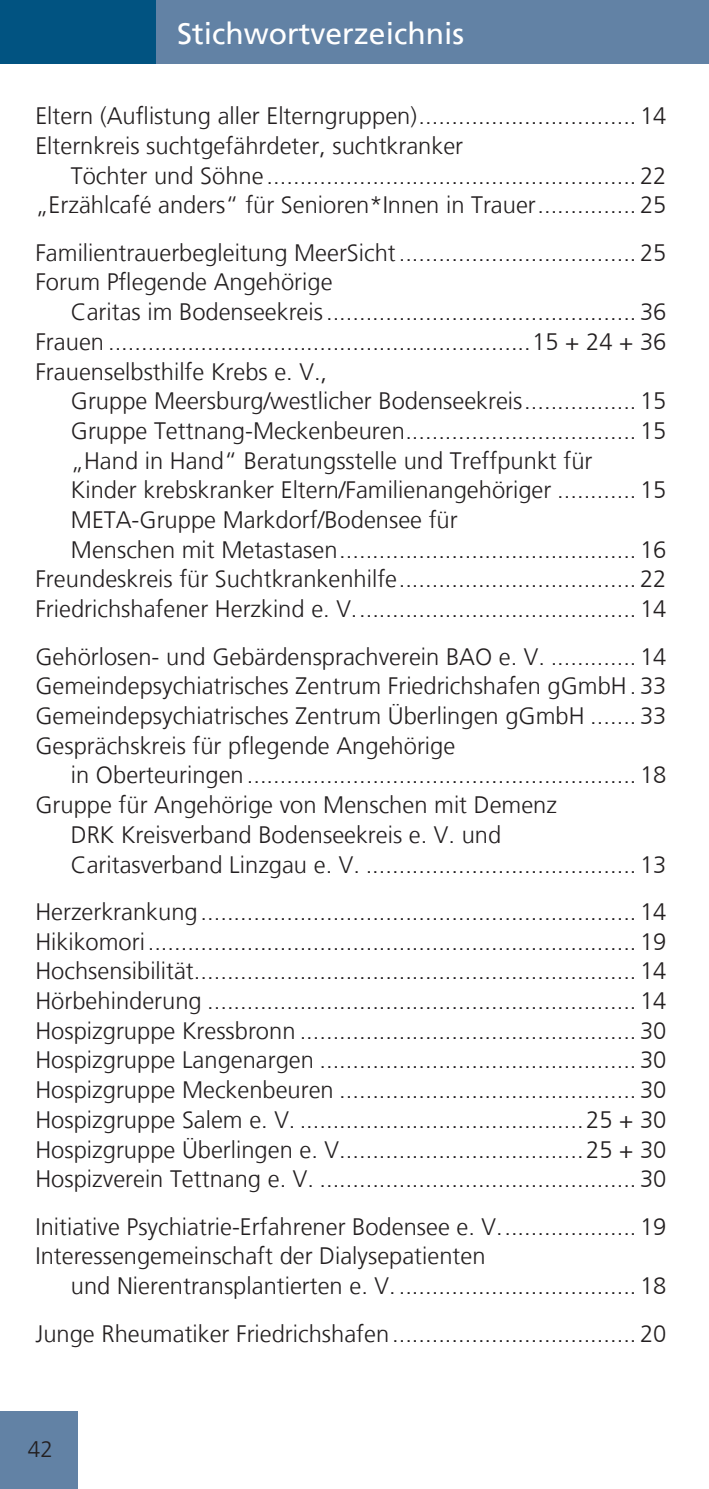
<style>
.page{position:relative;width:709px;height:1489px;background:#fff}
.page>*{position:absolute;margin:0;border:0;box-sizing:border-box;transform-origin:0 0}
.t1{font:30px "Frutiger LT";color:#fff}
.t2{font:300 23.75px/29.8px "Frutiger LT";color:#231f20}
.t3{font:300 22.5px "Frutiger LT";color:#231f20}
</style>
<div class="page">
<div style="left:0;top:0;width:709px;height:64px;background:#6282a5"></div>
<div style="left:0;top:0;width:156px;height:64px;background:#015381"></div>
<div style="left:0;top:1410px;width:78px;height:78px;background:#6282a5"></div>
<p class="t1" style="left:177px;top:16px;width:288px">Stichwortverzeichnis</p>
<p class="t2" style="left:35px;top:101px;width:632px">Eltern (Auflistung aller Elterngruppen)................................. 14</p>
<p class="t2" style="left:71px;top:131px;width:597px;text-indent:-35px">Elternkreis suchtgefährdeter, suchtkranker<br>Töchter und Söhne........................................................ 22</p>
<p class="t2" style="left:35px;top:190px;width:632px">„Erzählcafé anders“ für Senioren*Innen in Trauer............... 25</p>
<p class="t2" style="left:35px;top:238px;width:632px">Familientrauerbegleitung MeerSicht.................................... 25</p>
<p class="t2" style="left:71px;top:268px;width:597px;text-indent:-35px">Forum Pflegende Angehörige<br>Caritas im Bodenseekreis............................................... 36</p>
<p class="t2" style="left:35px;top:327px;width:632px">Frauen ................................................................15 + 24 + 36</p>
<p class="t2" style="left:71px;top:357px;width:597px;text-indent:-35px">Frauenselbsthilfe Krebs e. V.,<br>Gruppe Meersburg/westlicher Bodenseekreis................. 15</p>
<p class="t2" style="left:71px;top:416px;width:597px">Gruppe Tettnang-Meckenbeuren................................... 15</p>
<p class="t2" style="left:71px;top:446px;width:597px">„Hand in Hand“ Beratungsstelle und Treffpunkt für<br>Kinder krebskranker Eltern/Familienangehöriger ............ 15</p>
<p class="t2" style="left:71px;top:505px;width:597px">META-Gruppe Markdorf/Bodensee für<br>Menschen mit Metastasen............................................. 16</p>
<p class="t2" style="left:35px;top:564px;width:632px">Freundeskreis für Suchtkrankenhilfe.................................... 22</p>
<p class="t2" style="left:35px;top:594px;width:632px">Friedrichshafener Herzkind e. V........................................... 14</p>
<p class="t2" style="left:35px;top:642px;width:632px">Gehörlosen- und Gebärdensprachverein BAO e. V. ............. 14</p>
<p class="t2" style="left:35px;top:671px;width:632px">Gemeindepsychiatrisches Zentrum Friedrichshafen gGmbH. 33</p>
<p class="t2" style="left:35px;top:701px;width:632px">Gemeindepsychiatrisches Zentrum Überlingen gGmbH ....... 33</p>
<p class="t2" style="left:71px;top:731px;width:597px;text-indent:-35px">Gesprächskreis für pflegende Angehörige<br>in Oberteuringen........................................................... 18</p>
<p class="t2" style="left:71px;top:790px;width:597px;text-indent:-35px">Gruppe für Angehörige von Menschen mit Demenz<br>DRK Kreisverband Bodenseekreis e. V. und<br>Caritasverband Linzgau e. V. ......................................... 13</p>
<p class="t2" style="left:35px;top:897px;width:632px">Herzerkrankung.................................................................. 14</p>
<p class="t2" style="left:35px;top:926px;width:632px">Hikikomori.......................................................................... 19</p>
<p class="t2" style="left:35px;top:956px;width:632px">Hochsensibilität................................................................... 14</p>
<p class="t2" style="left:35px;top:986px;width:632px">Hörbehinderung ................................................................. 14</p>
<p class="t2" style="left:35px;top:1015px;width:632px">Hospizgruppe Kressbronn ................................................... 30</p>
<p class="t2" style="left:35px;top:1045px;width:632px">Hospizgruppe Langenargen ................................................ 30</p>
<p class="t2" style="left:35px;top:1075px;width:632px">Hospizgruppe Meckenbeuren ............................................. 30</p>
<p class="t2" style="left:35px;top:1105px;width:632px">Hospizgruppe Salem e. V. ...........................................25 + 30</p>
<p class="t2" style="left:35px;top:1134px;width:632px">Hospizgruppe Überlingen e. V.....................................25 + 30</p>
<p class="t2" style="left:35px;top:1164px;width:632px">Hospizverein Tettnang e. V. ................................................ 30</p>
<p class="t2" style="left:35px;top:1211px;width:632px">Initiative Psychiatrie-Erfahrener Bodensee e. V..................... 19</p>
<p class="t2" style="left:71px;top:1241px;width:597px;text-indent:-35px">Interessengemeinschaft der Dialysepatienten<br>und Nierentransplantierten e. V..................................... 18</p>
<p class="t2" style="left:35px;top:1318px;width:632px">Junge Rheumatiker Friedrichshafen..................................... 20</p>
<p class="t3" style="left:28px;top:1436px;width:27px">42</p>
</div>
